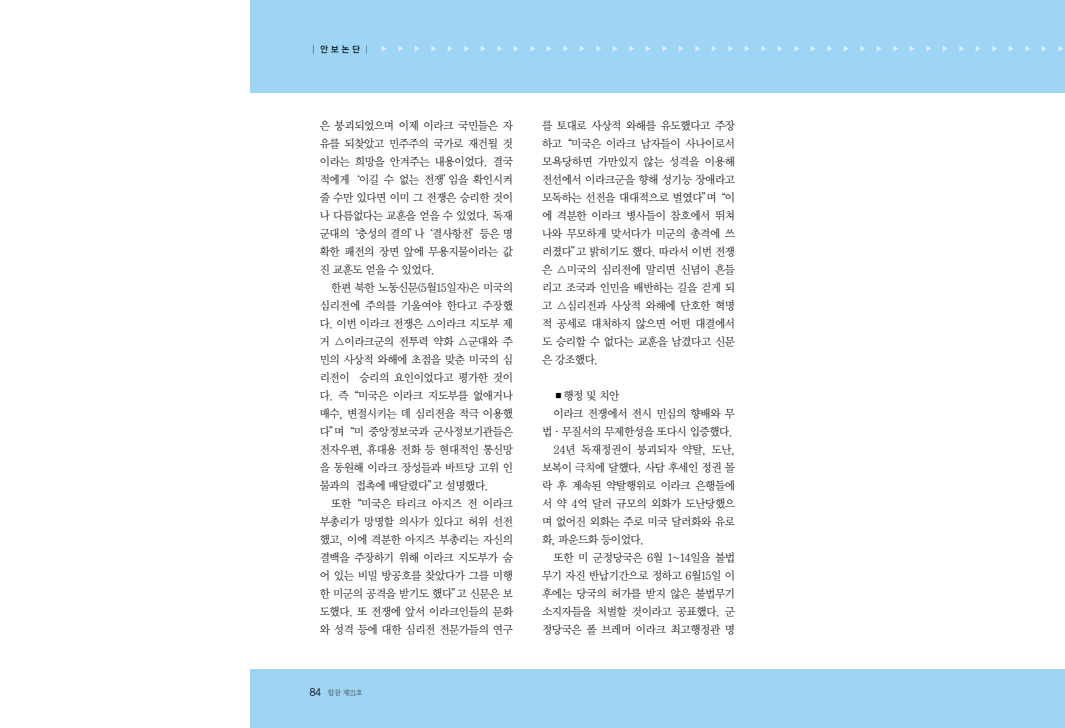
<style>
.page{position:relative;width:1065px;height:728px;background:#fff}
.page>*{position:absolute;margin:0;border:0;box-sizing:border-box;transform-origin:0 0}
.t1{font:11.5px/18px "Y Mj O12";letter-spacing:-.095em;color:#000;text-align:justify;scale:.95 1}
.t2{font:8px "YGO12";color:#dceffc;scale:.9 1}
.t3{font:7.5px "Y Mj O12";color:#333;scale:.95 1}
.s1{font-family:"YGO13";font-size:9px;color:#000}
.s2{font-family:"YGO12";font-size:10px;color:#000}
</style>
<div class="page">
<div style="left:251px;top:0;width:814px;height:728px;background:#9ed5f5"></div>
<div style="left:235px;top:93px;width:830px;height:576px;background:#fff"></div>
<p class="t2" style="left:310px;top:45px;width:840px"><span class="s1">│안보논단│</span>▶▶▶▶▶▶▶▶▶▶▶▶▶▶▶▶▶▶▶▶▶▶▶▶▶▶▶▶▶▶▶▶▶▶▶▶▶▶▶▶▶▶</p>
<p class="t1" style="left:319px;top:117px;width:206px">은 붕괴되었으며 이제 이라크 국민들은 자 유를 되찾았고 민주주의 국가로 재건될 것 이라는 희망을 안겨주는 내용이었다. 결국 적에게‘이길 수 없는 전쟁’임을 확인시켜 줄 수만 있다면 이미 그 전쟁은 승리한 것이 나 다름없다는 교훈을 얻을 수 있었다. 독재 군대의‘충성의 결의’나‘결사항전’등은 명 확한 패전의 장면 앞에 무용지물이라는 값 진 교훈도 얻을 수 있었다.</p>
<p class="t1" style="left:319px;top:279px;width:206px;text-indent:11px">한편 북한 노동신문(5월15일자)은 미국의 심리전에 주의를 기울여야 한다고 주장했 다. 이번 이라크 전쟁은 △이라크 지도부 제 거 △이라크군의 전투력 약화 △군대와 주 민의 사상적 와해에 초점을 맞춘 미국의 심 리전이 승리의 요인이었다고 평가한 것이 다. 즉“미국은 이라크 지도부를 없애거나 매수, 변절시키는 데 심리전을 적극 이용했 다”며“미 중앙정보국과 군사정보기관들은 전자우편, 휴대용 전화 등 현대적인 통신망 을 동원해 이라크 장성들과 바트당 고위 인 물과의 접촉에 매달렸다”고 설명했다.</p>
<p class="t1" style="left:319px;top:495px;width:206px;text-indent:11px">또한“미국은 타리크 아지즈 전 이라크 부총리가 망명할 의사가 있다고 허위 선전 했고, 이에 격분한 아지즈 부총리는 자신의 결백을 주장하기 위해 이라크 지도부가 숨 어 있는 비밀 방공호를 찾았다가 그를 미행 한 미군의 공격을 받기도 했다”고 신문은 보 도했다. 또 전쟁에 앞서 이라크인들의 문화 와 성격 등에 대한 심리전 전문가들의 연구</p>
<p class="t3" style="left:310px;top:689px;width:58px"><span class="s2">84</span> 합참 제21호</p>
<p class="t1" style="left:542px;top:117px;width:206px">를 토대로 사상적 와해를 유도했다고 주장 하고“미국은 이라크 남자들이 사나이로서 모욕당하면 가만있지 않는 성격을 이용해 전선에서 이라크군을 향해 성기능 장애라고 모독하는 선전을 대대적으로 벌였다”며“이 에 격분한 이라크 병사들이 참호에서 뛰쳐 나와 무모하게 맞서다가 미군의 총격에 쓰 러졌다”고 밝히기도 했다. 따라서 이번 전쟁 은 △미국의 심리전에 말리면 신념이 흔들 리고 조국과 인민을 배반하는 길을 걷게 되 고 △심리전과 사상적 와해에 단호한 혁명 적 공세로 대처하지 않으면 어떤 대결에서 도 승리할 수 없다는 교훈을 남겼다고 신문 은 강조했다.</p>
<p class="t1" style="left:553px;top:387px;width:72px">■행정 및 치안</p>
<p class="t1" style="left:553px;top:405px;width:193px">이라크 전쟁에서 전시 민심의 향배와 무</p>
<p class="t1" style="left:542px;top:423px;width:203px">법·무질서의 무제한성을 또다시 입증했다.</p>
<p class="t1" style="left:553px;top:441px;width:193px">24년 독재정권이 붕괴되자 약탈, 도난,</p>
<p class="t1" style="left:542px;top:459px;width:206px">보복이 극치에 달했다. 사담 후세인 정권 몰</p>
<p class="t1" style="left:542px;top:477px;width:206px">락 후 계속된 약탈행위로 이라크 은행들에</p>
<p class="t1" style="left:542px;top:495px;width:206px">서 약 4억 달러 규모의 외화가 도난당했으</p>
<p class="t1" style="left:542px;top:513px;width:206px">며 없어진 외화는 주로 미국 달러화와 유로</p>
<p class="t1" style="left:542px;top:531px;width:110px">화, 파운드화 등이었다.</p>
<p class="t1" style="left:553px;top:549px;width:193px">또한 미 군정당국은 6월 1~14일을 불법</p>
<p class="t1" style="left:542px;top:567px;width:206px">무기 자진 반납기간으로 정하고 6월15일 이</p>
<p class="t1" style="left:542px;top:585px;width:206px">후에는 당국의 허가를 받지 않은 불법무기</p>
<p class="t1" style="left:542px;top:603px;width:206px">소지자들을 처벌할 것이라고 공표했다. 군</p>
<p class="t1" style="left:542px;top:621px;width:206px">정당국은 폴 브레머 이라크 최고행정관 명</p>
</div>
